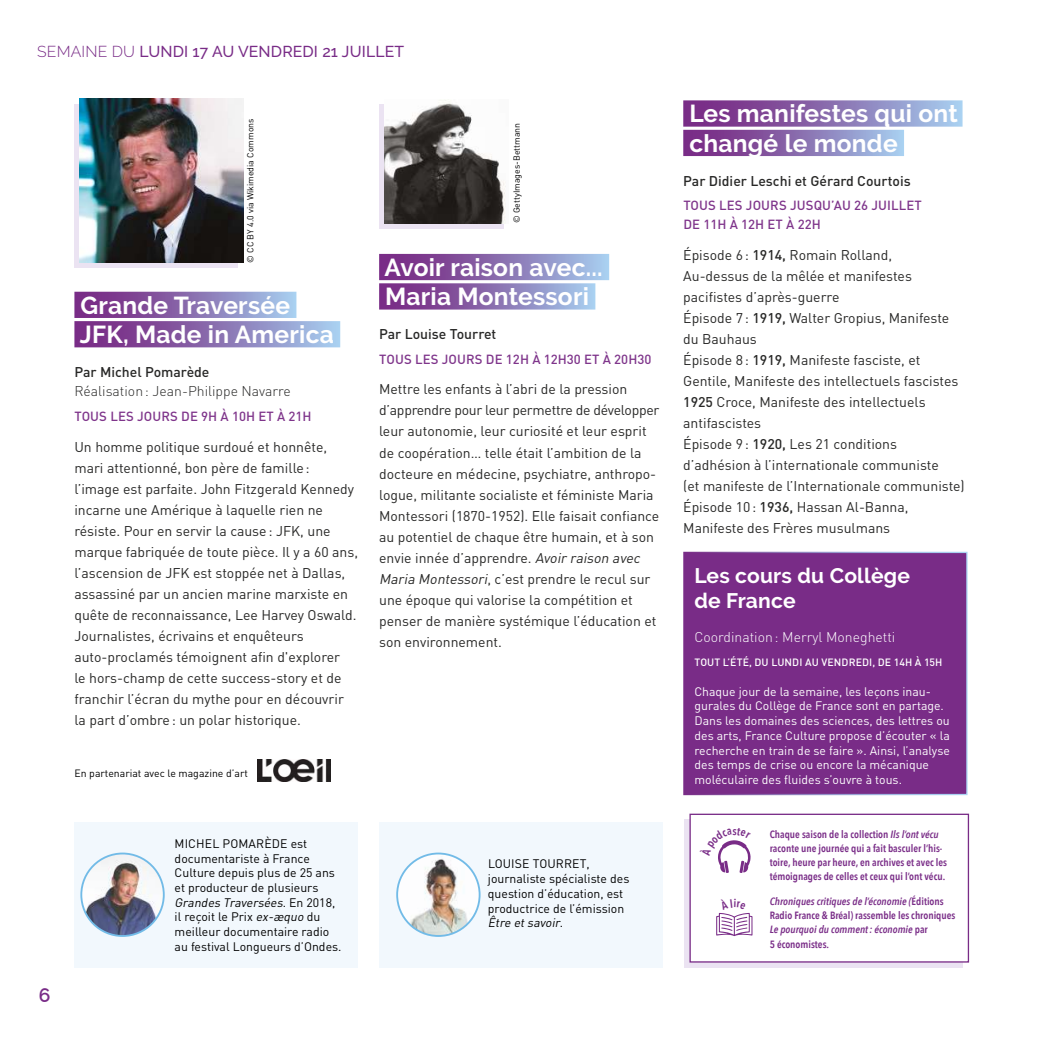
<style>
.page{position:relative;width:1042px;height:1042px;background:#fff}
.page>*{position:absolute;margin:0;border:0;box-sizing:border-box;transform-origin:0 0}
.t1{font:700 24.5px/29.4px "Raleway";letter-spacing:.01em;color:#fff}
.t2{font:700 21px/25.2px "Raleway";letter-spacing:.01em;color:#fff}
.t3{font:600 19.25px "Raleway";color:#792c87}
.t4{font:500 15.75px "Raleway";letter-spacing:.01em;color:#792c87}
.t5{font:14px/21px "DIN Pro";color:#282827}
.t6{font:500 14px "DIN Pro";color:#282827}
.t7{font:300 14px "DIN Pro";color:#282827}
.t8{font:300 14px "DIN Pro";color:#fff}
.t9{font:500 13.12px/19.2px "DIN Pro";letter-spacing:.01em;color:#7f358b}
.t10{font:12.25px/14.7px "DIN Pro";color:#000}
.t11{font:12.25px/14.7px "DIN Pro";color:#fff}
.t12{font:600 10.5px/14px "Avenir Next Condensed";color:#792c87}
.t13{font:500 10.5px "DIN Pro";letter-spacing:.01em;color:#fff}
.t14{font:10.5px "DIN Pro";color:#000}
.t15{font:8.75px "DIN Pro";color:#000}
.s1{font-weight:300}
.s2{font-style:italic}
.s3{font-weight:500}
</style>
<div class="page">
<div style="left:74px;top:292px;width:222px;height:26px;background:linear-gradient(to right,#731978,#a3c6e9)"></div>
<svg style="left:74px;top:321px;width:266px;height:26px;background:#8b70b1"></svg>
<div style="left:74px;top:822px;width:284px;height:145px;background:#f2f8fd"></div>
<div style="left:379px;top:822px;width:284px;height:145px;background:#f2f8fd"></div>
<img style="left:81px;top:853px;width:83px;height:83px;border-radius:41px">
<div style="left:80px;top:852px;width:85px;height:85px;border:2px solid #5cb1e4;border-radius:50%"></div>
<img style="left:397px;top:853px;width:83px;height:83px;border-radius:41px">
<div style="left:396px;top:852px;width:84px;height:85px;border:2px solid #5cb1e4;border-radius:50%"></div>
<div style="left:683px;top:100px;width:279px;height:27px;background:linear-gradient(to right,#731978,#a3c6e9)"></div>
<div style="left:683px;top:130px;width:221px;height:26px;background:linear-gradient(to right,#731978,#a3c6e9)"></div>
<div style="left:684px;top:552px;width:283px;height:242px;background:#792c87"></div>
<svg style="left:379px;top:254px;width:230px;height:26px;background:#8b70b0"></svg>
<div style="left:379px;top:283px;width:216px;height:26px;background:linear-gradient(to right,#731978,#a3c6e9)"></div>
<div style="left:379px;top:104px;width:124px;height:124px;background:#ebe3f2"></div>
<img style="left:384px;top:100px;width:122px;height:123px">
<svg style="left:684px;top:819px;width:279px;height:148px;background:#e1d4e9"></svg>
<div style="left:689px;top:813px;width:280px;height:149px;background:#fff;border:1px solid #792c87"></div>
<div style="left:74px;top:104px;width:164px;height:164px;background:#ebe3f2"></div>
<img style="left:79px;top:99px;width:164px;height:164px">
<img style="left:257px;top:759px;width:74px;height:22px">
<svg style="left:718px;top:840px;width:32px;height:33px"></svg>
<svg style="left:716px;top:912px;width:36px;height:24px"></svg>
<p class="t4" style="left:37px;top:42px;width:368px"><span class="s1">SEMAINE DU</span> LUNDI 17 AU VENDREDI 21 JUILLET</p>
<p class="t15" style="left:244px;top:263px;width:146px;rotate:-90deg">© CC BY 4.0 via Wikimedia Commons</p>
<p class="t15" style="left:511px;top:223px;width:102px;rotate:-90deg">© GettyImages-Bettmann</p>
<h1 class="t1" style="left:384px;top:253px;width:220px">Avoir raison avec...<br>Maria Montessori</h1>
<p class="t6" style="left:379px;top:325px;width:119px">Par Louise Tourret</p>
<p class="t9" style="left:379px;top:349px;width:274px">TOUS LES JOURS DE 12H À 12H30 ET À 20H30</p>
<p class="t5" style="left:379px;top:378px;width:282px">Mettre les enfants à l’abri de la pression d’apprendre pour leur permettre de développer leur autonomie, leur curiosité et leur esprit de coopération… telle était l’ambition de la docteure en médecine, psychiatre, anthropo&shy;logue, militante socialiste et féministe Maria Montessori (1870-1952). Elle faisait confiance au potentiel de chaque être humain, et à son envie innée d’apprendre. <span class="s2">Avoir raison avec Maria Montessori</span>, c’est prendre le recul sur une époque qui valorise la compétition et penser de manière systémique l’éducation et son environnement.</p>
<h1 class="t1" style="left:80px;top:290px;width:255px">Grande Traversée<br>JFK, Made in America</h1>
<p class="t6" style="left:74px;top:362px;width:137px">Par Michel Pomarède</p>
<p class="t7" style="left:74px;top:382px;width:218px">Réalisation: Jean-Philippe Navarre</p>
<p class="t9" style="left:74px;top:406px;width:239px">TOUS LES JOURS DE 9H À 10H ET À 21H</p>
<p class="t5" style="left:74px;top:435px;width:285px">Un homme politique surdoué et honnête, mari attentionné, bon père de famille: l’image est parfaite. John Fitzgerald Kennedy incarne une Amérique à laquelle rien ne résiste. Pour en servir la cause: JFK, une marque fabriquée de toute pièce. Il y a 60 ans, l’ascension de JFK est stoppée net à Dallas, assassiné par un ancien marine marxiste en quête de reconnaissance, Lee Harvey Oswald.<br>Journalistes, écrivains et enquêteurs auto-proclamés témoignent afin d'explorer<br>le hors-champ de cette success-story et de franchir l’écran du mythe pour en découvrir la part d’ombre: un polar historique.</p>
<h3 class="t3" style="left:39px;top:980px;width:13px">6</h3>
<p class="t14" style="left:74px;top:765px;width:175px">En partenariat avec le magazine d’art</p>
<p class="t10" style="left:175px;top:835px;width:168px">MICHEL POMARÈDE est documentariste à France<br>Culture depuis plus de 25 ans et producteur de plusieurs<br><span class="s2">Grandes Traversées</span>. E n 2 0 1 8 , il reçoit le Prix <span class="s2">ex-æquo</span> du meilleur documentaire radio au festival Longueurs d’Ondes.</p>
<p class="t10" style="left:488px;top:856px;width:143px">LOUISE TOURRET, journaliste spécialiste des question d’éducation, est productrice de l’émission<br><span class="s2">Être etsavoir</span>.</p>
<h1 class="t1" style="left:689px;top:99px;width:270px">Les manifestes qui ont changé le monde</h1>
<p class="t6" style="left:683px;top:171px;width:229px">Par Didier Leschi et Gérard Courtois</p>
<p class="t9" style="left:683px;top:195px;width:240px">TOUS LES JOURS JUSQU’AU 26 JUILLET<br>DE 11H À 12H ET À 22H</p>
<p class="t5" style="left:683px;top:244px;width:283px">Épisode 6: <span class="s3">1914,</span> Romain Rolland,<br>Au-dessus de la mêlée et manifestes pacifistes d’après-guerre<br>Épisode 7: <span class="s3">1919,</span> Walter Gropius, Manifeste du Bauhaus<br>Épisode 8: <span class="s3">1919,</span> Manifeste fasciste, et Gentile, Manifeste des intellectuels fascistes <span class="s3">1925</span> Croce, Manifeste des intellectuels antifascistes<br>Épisode 9: <span class="s3">1920,</span> Les 21 conditions d’adhésion à l’internationale communiste<br>(et manifeste de l’Internationale communiste)<br>Épisode 10: <span class="s3">1936,</span> Hassan Al-Banna, Manifeste des Frères musulmans</p>
<h2 class="t2" style="left:694px;top:563px;width:217px">Les cours du Collège de France</h2>
<p class="t8" style="left:694px;top:627px;width:202px">Coordination: Merryl Moneghetti</p>
<p class="t13" style="left:694px;top:655px;width:249px">TOUT L’ÉTÉ, DU LUNDI AU VENDREDI, DE 14H À 15H</p>
<p class="t11" style="left:694px;top:683px;width:257px">Chaque jour de la semaine, les leçons inau&shy;gurales du Collège de France sont en partage.<br>Dans les domaines des sciences, des lettres ou des arts, France Culture propose d’écouter « la recherche en train de se faire ». Ainsi, l’analyse des temps de crise ou encore la mécanique moléculaire des fluides s’ouvre à tous.</p>
<p class="t12" style="left:770px;top:826px;width:179px">Chaque saison de la collection <span class="s2">Ils l’ont vécu </span>raconte une journée qui a fait basculer l’his&shy;toire, heure par heure, en archives et avec les témoignages de celles et ceux qui l’ont vécu.</p>
<p class="t12" style="left:770px;top:894px;width:187px"><span class="s2">Chroniques critiques de l’économie (</span>Éditions Radio France &amp; Bréal) rassemble les chroniques <span class="s2">Le pourquoi du comment: économie</span> par<br>5 économistes.</p>
</div>
